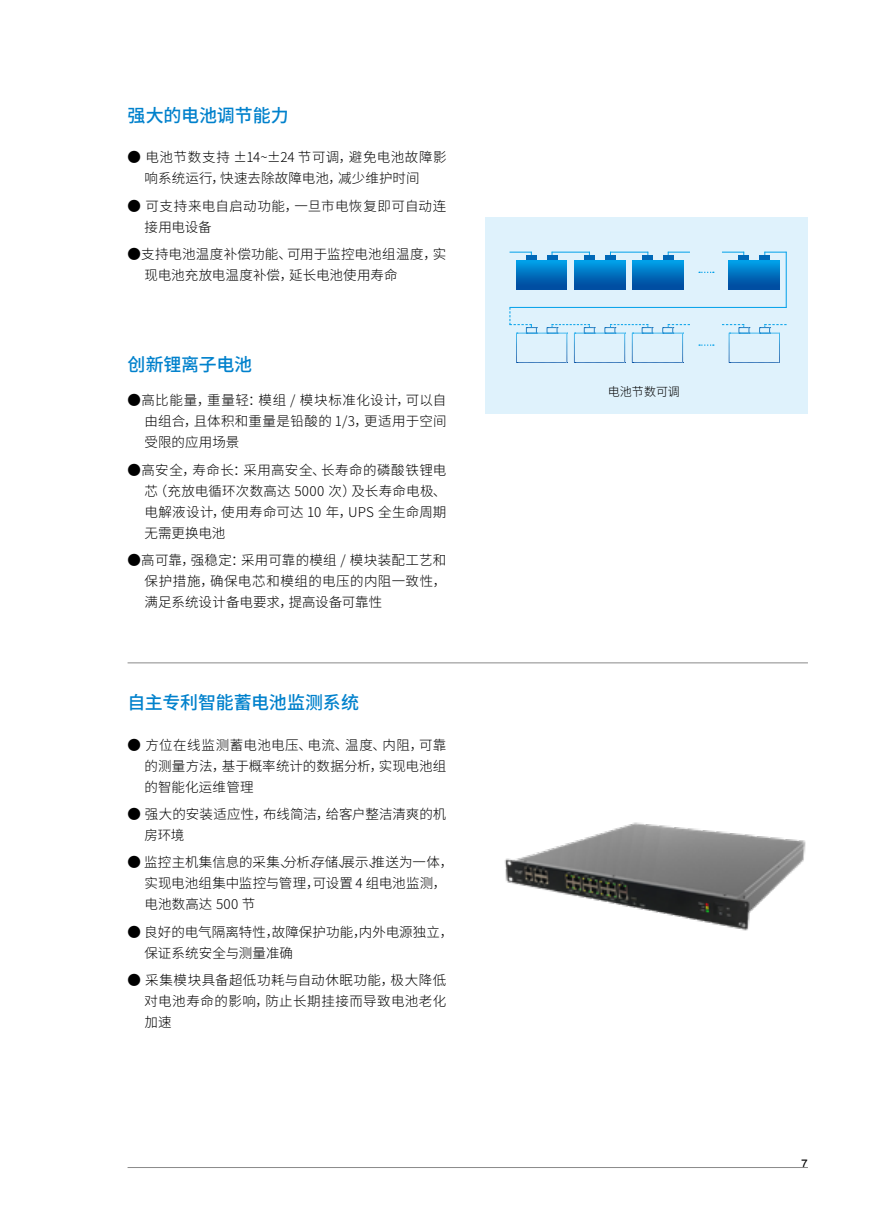
<style>
.page{position:relative;width:893px;height:1212px;background:#fff}
.page>*{position:absolute;margin:0;border:0;box-sizing:border-box;transform-origin:0 0}
.t1{font:500 18px "Source Han Sans CN";letter-spacing:-.01em;color:#0081cc}
.t2{font:300 13.5px/21px "Source Han Sans CN";letter-spacing:.015em;color:#000}
.t3{font:300 12px "Source Han Sans CN";letter-spacing:.005em;color:#000}
.t4{font:12px "Arial";color:#000}
</style>
<div class="page">
<div style="left:485px;top:218px;width:323px;height:196px;background:#dff2fc"></div>
<svg style="left:699px;top:272px;width:15px;height:1px"></svg>
<hr style="left:552px;top:252px;width:38px;height:1px;background:#00a0e9">
<hr style="left:610px;top:252px;width:38px;height:1px;background:#00a0e9">
<svg style="left:574px;top:252px;width:51px;height:38px;background:#1f83c7"></svg>
<hr style="left:510px;top:307px;width:277px;height:1px;background:#00a0e9">
<svg style="left:633px;top:252px;width:57px;height:38px;background:#338ecd"></svg>
<hr style="left:786px;top:252px;width:1px;height:56px;background:#00a0e9">
<svg style="left:722px;top:252px;width:65px;height:38px;background:#4198d2"></svg>
<svg style="left:722px;top:324px;width:65px;height:39px;background:#cee8f7"></svg>
<svg style="left:510px;top:252px;width:57px;height:38px;background:#338ecd"></svg>
<svg style="left:510px;top:307px;width:180px;height:56px;background:#cce8f8"></svg>
<svg style="left:699px;top:344px;width:15px;height:2px"></svg>
<hr style="left:128px;top:663px;width:680px;height:1px;background:#898989">
<hr style="left:128px;top:1167px;width:680px;height:1px;background:#898989">
<img style="left:504px;top:822px;width:302px;height:109px">
<h1 class="t1" style="left:128px;top:105px;width:163px">强大的电池调节能力</h1>
<p class="t2" style="left:145px;top:147px;width:303px;text-indent:-17px">● 电池节数支持 ±14~±24 节可调，避免电池故障影响系统运行，快速去除故障电池，减少维护时间</p>
<p class="t2" style="left:145px;top:196px;width:303px;text-indent:-17px">● 可支持来电自启动功能，一旦市电恢复即可自动连接用电设备</p>
<p class="t2" style="left:145px;top:244px;width:303px;text-indent:-17px">●支持电池温度补偿功能、可用于监控电池组温度，实现电池充放电温度补偿，延长电池使用寿命</p>
<h1 class="t1" style="left:128px;top:354px;width:126px">创新锂离子电池</h1>
<p class="t2" style="left:145px;top:390px;width:303px;text-align:justify;text-indent:-17px">●高比能量，重量轻：模组 / 模块标准化设计，可以自由组合，且体积和重量是铅酸的 1/3，更适用于空间受限的应用场景</p>
<p class="t2" style="left:145px;top:459px;width:303px;text-align:justify;text-indent:-17px">●高安全，寿命长：采用高安全、长寿命的磷酸铁锂电芯（充放电循环次数高达 5000 次）及长寿命电极、电解液设计，使用寿命可达 10 年，UPS 全生命周期无需更换电池</p>
<p class="t2" style="left:145px;top:550px;width:303px;text-align:justify;text-indent:-17px">●高可靠，强稳定：采用可靠的模组 / 模块装配工艺和保护措施，确保电芯和模组的电压的内阻一致性，满足系统设计备电要求，提高设备可靠性</p>
<h1 class="t1" style="left:128px;top:693px;width:233px">自主专利智能蓄电池监测系统</h1>
<p class="t2" style="left:145px;top:734px;width:303px;text-align:justify;text-indent:-17px">● 方位在线监测蓄电池电压、电流、温度、内阻，可靠的测量方法，基于概率统计的数据分析，实现电池组的智能化运维管理</p>
<p class="t2" style="left:145px;top:804px;width:303px;text-indent:-17px">● 强大的安装适应性，布线简洁，给客户整洁清爽的机房环境</p>
<p class="t2" style="left:145px;top:852px;width:310px;text-indent:-17px">● 监控主机集信息的采集、分析、存储、展示、推送为一体，实现电池组集中监控与管理，可设置 4 组电池监测，电池数高达 500 节</p>
<p class="t2" style="left:145px;top:922px;width:310px;text-indent:-17px">● 良好的电气隔离特性，故障保护功能，内外电源独立，保证系统安全与测量准确</p>
<p class="t2" style="left:145px;top:970px;width:303px;text-align:justify;text-indent:-17px">● 采集模块具备超低功耗与自动休眠功能，极大降低对电池寿命的影响，防止长期挂接而导致电池老化加速</p>
<p class="t3" style="left:608px;top:384px;width:73px">电池节数可调</p>
<p class="t4" style="left:801px;top:1156px;width:8px">7</p>
</div>
